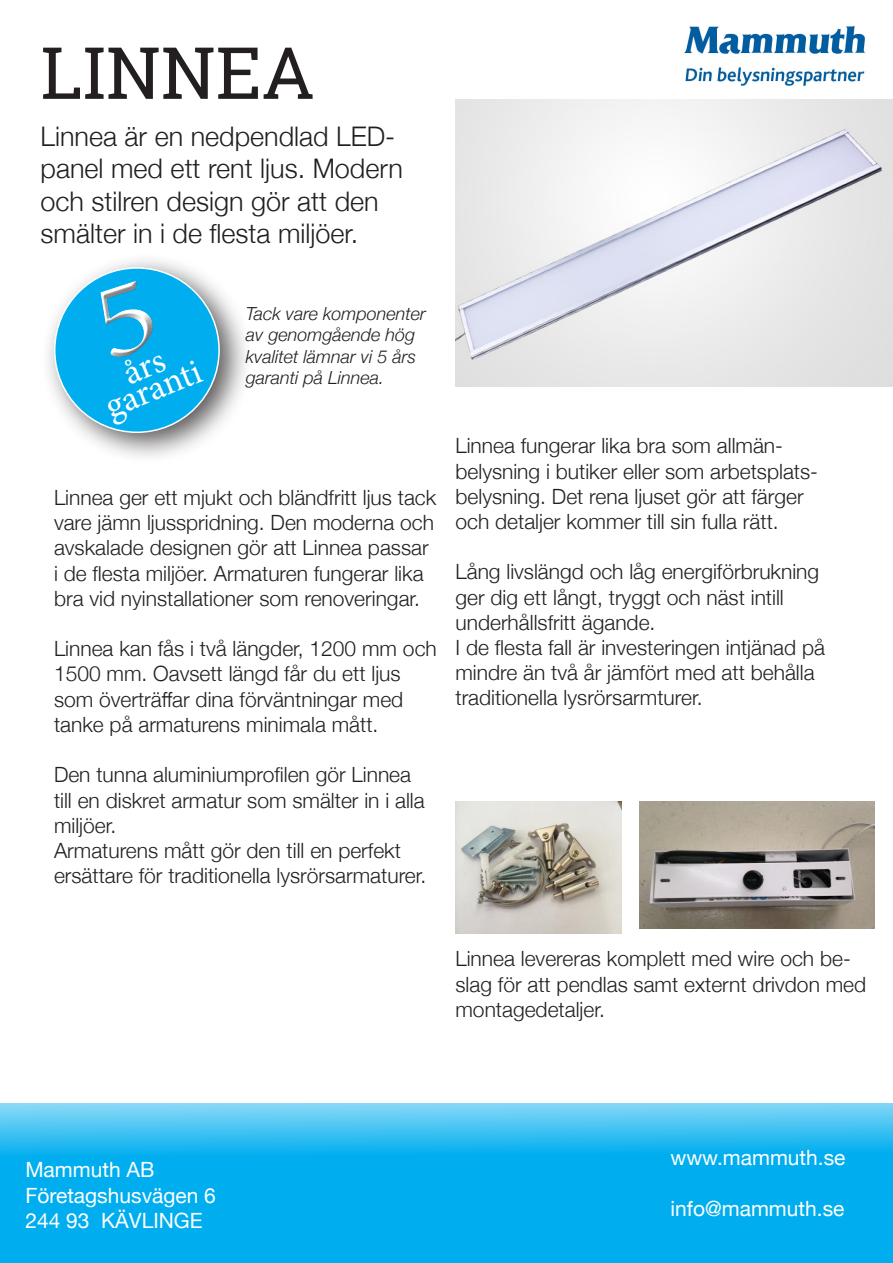
<style>
.page{position:relative;width:893px;height:1263px;background:#fff}
.page>*{position:absolute;margin:0;border:0;box-sizing:border-box;transform-origin:0 0}
.t1{font:72px "Roboto Slab";color:#231f20}
.t2{font:36px "Minion Pro";color:#fff}
.t3{font:300 27px/32.4px "Helvetica Neue";color:#231f20}
.t4{font:300 21px/25.2px "Helvetica Neue";color:#231f20}
.t5{font:21px "Helvetica Neue";color:#fff}
.t6{font:italic 300 18px/21.6px "Helvetica Neue";color:#231f20}
</style>
<div class="page">
<img style="left:685px;top:25px;width:180px;height:61px">
<div style="left:40px;top:252px;width:213px;height:213px;background:#231f20;opacity:.75"></div>
<div style="left:55px;top:268px;width:164px;height:164px;background:#00aeef;border-radius:50%"></div>
<svg style="left:0;top:1103px;width:893px;height:160px;background:#16b4f0"></svg>
<img style="left:455px;top:100px;width:438px;height:286px">
<img style="left:455px;top:801px;width:166px;height:133px">
<img style="left:639px;top:801px;width:235px;height:127px">
<svg style="left:76px;top:265px;width:99px;height:92px"></svg>
<p class="t1" style="left:41px;top:23px;width:275px">LINNEA</p>
<p class="t3" style="left:41px;top:118px;width:364px">Linnea är en nedpendlad LED&shy;panel med ett rent ljus. Modern och stilren design gör att den smälter in i de flesta miljöer.</p>
<p class="t2" style="left:98px;top:385px;width:102px;rotate:-22deg">garanti</p>
<p class="t6" style="left:246px;top:301px;width:182px">Tack vare komponenter av genomgående hög kvalitet lämnar vi 5 års garanti på Linnea.</p>
<p class="t4" style="left:54px;top:483px;width:384px">Linnea ger ett mjukt och bländfritt ljus tack vare jämn ljusspridning. Den moderna och avskalade designen gör att Linnea passar i de flesta miljöer. Armaturen fungerar lika bra vid nyinstallationer som renoveringar.</p>
<p class="t4" style="left:54px;top:635px;width:384px">Linnea kan fås i två längder, 1200 mm och 1500 mm. Oavsett längd får du ett ljus som överträffar dina förväntningar med tanke på armaturens minimala mått.</p>
<p class="t4" style="left:54px;top:761px;width:372px">Den tunna aluminiumprofilen gör Linnea till en diskret armatur som smälter in i alla miljöer.</p>
<p class="t4" style="left:54px;top:836px;width:374px">Armaturens mått gör den till en perfekt ersättare för traditionella lysrörsarmaturer.</p>
<p class="t4" style="left:455px;top:432px;width:329px">Linnea fungerar lika bra som allmän-</p>
<p class="t4" style="left:455px;top:457px;width:364px">belysning i butiker eller som arbetsplats-</p>
<p class="t4" style="left:455px;top:482px;width:350px">belysning. Det rena ljuset gör att färger och detaljer kommer till sin fulla rätt.</p>
<p class="t4" style="left:455px;top:558px;width:365px">Lång livslängd och låg energiförbrukning ger dig ett långt, tryggt och näst intill</p>
<p class="t4" style="left:455px;top:608px;width:201px">underhållsfritt ägande.</p>
<p class="t4" style="left:455px;top:633px;width:371px">I de flesta fall är investeringen intjänad på mindre än två år jämfört med att behålla traditionella lysrörsarmturer.</p>
<p class="t4" style="left:455px;top:945px;width:412px">Linnea levereras komplett med wire och be&shy;slag för att pendlas samt externt drivdon med montagedetaljer.</p>
<p class="t5" style="left:25px;top:1155px;width:131px">Mammuth AB</p>
<p class="t5" style="left:25px;top:1180px;width:192px">Företagshusvägen 6</p>
<p class="t5" style="left:25px;top:1205px;width:179px">244 93 KÄVLINGE</p>
<p class="t5" style="left:670px;top:1143px;width:177px">www.mammuth.se</p>
<p class="t5" style="left:670px;top:1193px;width:176px">info@mammuth.se</p>
</div>
